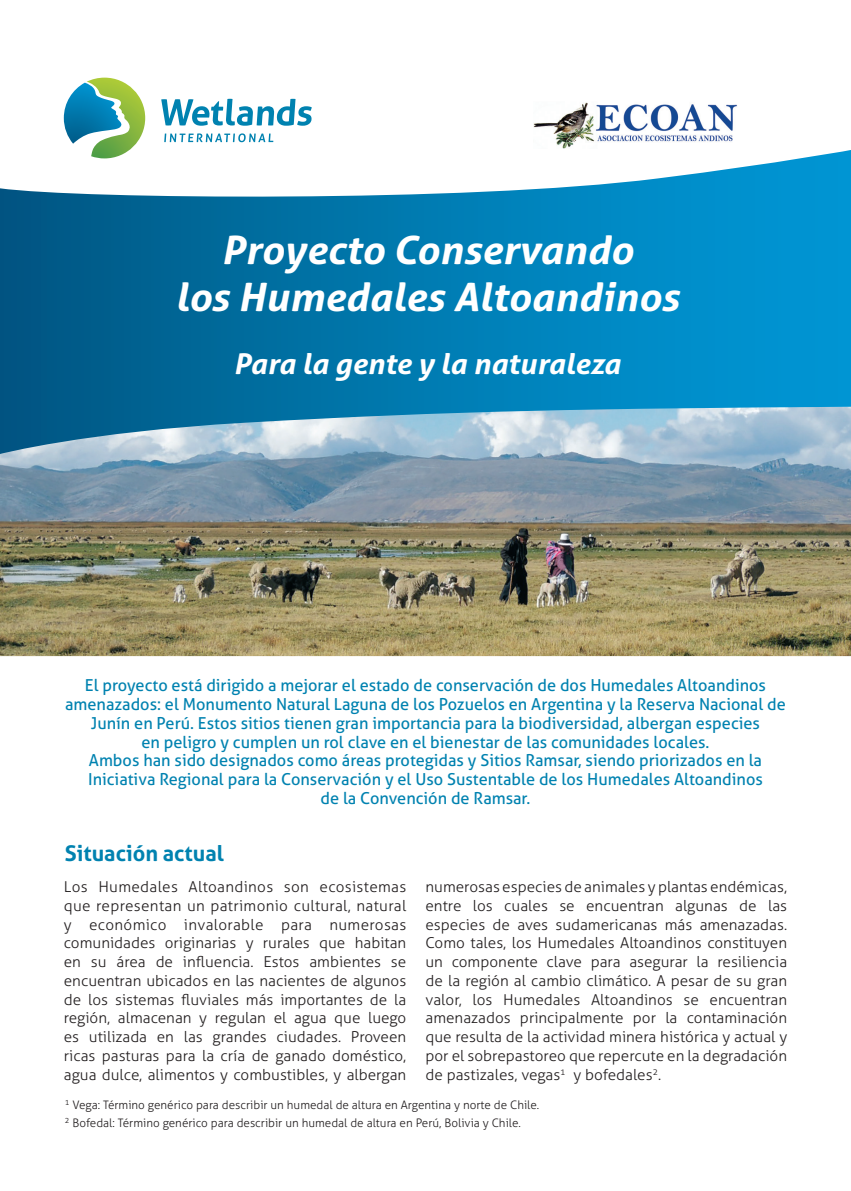
<style>
.page{position:relative;width:851px;height:1191px;background:#fff}
.page>*{position:absolute;margin:0;border:0;box-sizing:border-box;transform-origin:0 0}
.t1{font:italic 700 39px/46.8px "Aller";color:#fff;text-align:center;scale:1.05 1}
.t2{font:italic 700 28.5px "Aller";color:#fff;scale:1.05 1}
.t3{font:700 21.75px "Aller";color:#0082b0}
.t4{font:16.5px/18.8px "Aller";color:#0082b0;text-align:center}
.t5{font:300 15px/18.8px "Aller";color:#231f20;text-align:justify}
.t6{font:300 11.7px/17.7px "Aller";color:#231f20}
</style>
<div class="page">
<svg style="left:64px;top:78px;width:81px;height:72px"></svg>
<svg style="left:161px;top:99px;width:151px;height:27px"></svg>
<svg style="left:164px;top:133px;width:109px;height:9px"></svg>
<img style="left:533px;top:102px;width:204px;height:47px">
<img style="left:0;top:454px;width:850px;height:202px">
<svg style="left:0;top:150px;width:850px;height:304px;background:#3392bd"></svg>
<h1 class="t1" style="left:175px;top:227px;width:481px">Proyecto Conservando<br>los Humedales Altoandinos</h1>
<h2 class="t2" style="left:233px;top:346px;width:370px">Para la gente y la naturaleza</h2>
<p class="t4" style="left:65px;top:676px;width:722px">El proyecto está dirigido a mejorar el estado de conservación de dos Humedales Altoandinos amenazados: el Monumento Natural Laguna de los Pozuelos en Argentina y la Reserva Nacional de Junín en Perú. Estos sitios tienen gran importancia para la biodiversidad, albergan especies<br>en peligro y cumplen un rol clave en el bienestar de las comunidades locales.<br>Ambos han sido designados como áreas protegidas y Sitios Ramsar, siendo priorizados en la Iniciativa Regional para la Conservación y el Uso Sustentable de los Humedales Altoandinos<br>de la Convención de Ramsar.</p>
<h3 class="t3" style="left:65px;top:840px;width:160px">Situación actual</h3>
<p class="t5" style="left:64px;top:877px;width:344px">Los Humedales Altoandinos son ecosistemas que representan un patrimonio cultural, natural y económico invalorable para numerosas comunidades originarias y rurales que habitan en su área de influencia. Estos ambientes se encuentran ubicados en las nacientes de algunos de los sistemas fluviales más importantes de la región, almacenan y regulan el agua que luego es utilizada en las grandes ciudades. Proveen ricas pasturas para la cría de ganado doméstico, agua dulce, alimentos y combustibles, y albergan</p>
<p class="t5" style="left:425px;top:877px;width:363px">numerosas especies de animales y plantas endémicas, entre los cuales se encuentran algunas de las especies de aves sudamericanas más amenazadas.<br>Como tales, los Humedales Altoandinos constituyen un componente clave para asegurar la resiliencia de la región al cambio climático. A pesar de su gran valor, los Humedales Altoandinos se encuentran amenazados principalmente por la contaminación que resulta de la actividad minera histórica y actual y por el sobrepastoreo que repercute en la degradación de pastizales, vegas<sup>1</sup> y bofedales<sup>2</sup>.</p>
<p class="t6" style="left:65px;top:1096px;width:476px"><sup>1</sup> Vega: Término genérico para describir un humedal de altura en Argentina y norte de Chile.<br><sup>2</sup> Bofedal: Término genérico para describir un humedal de altura en Perú, Bolivia y Chile.</p>
</div>
